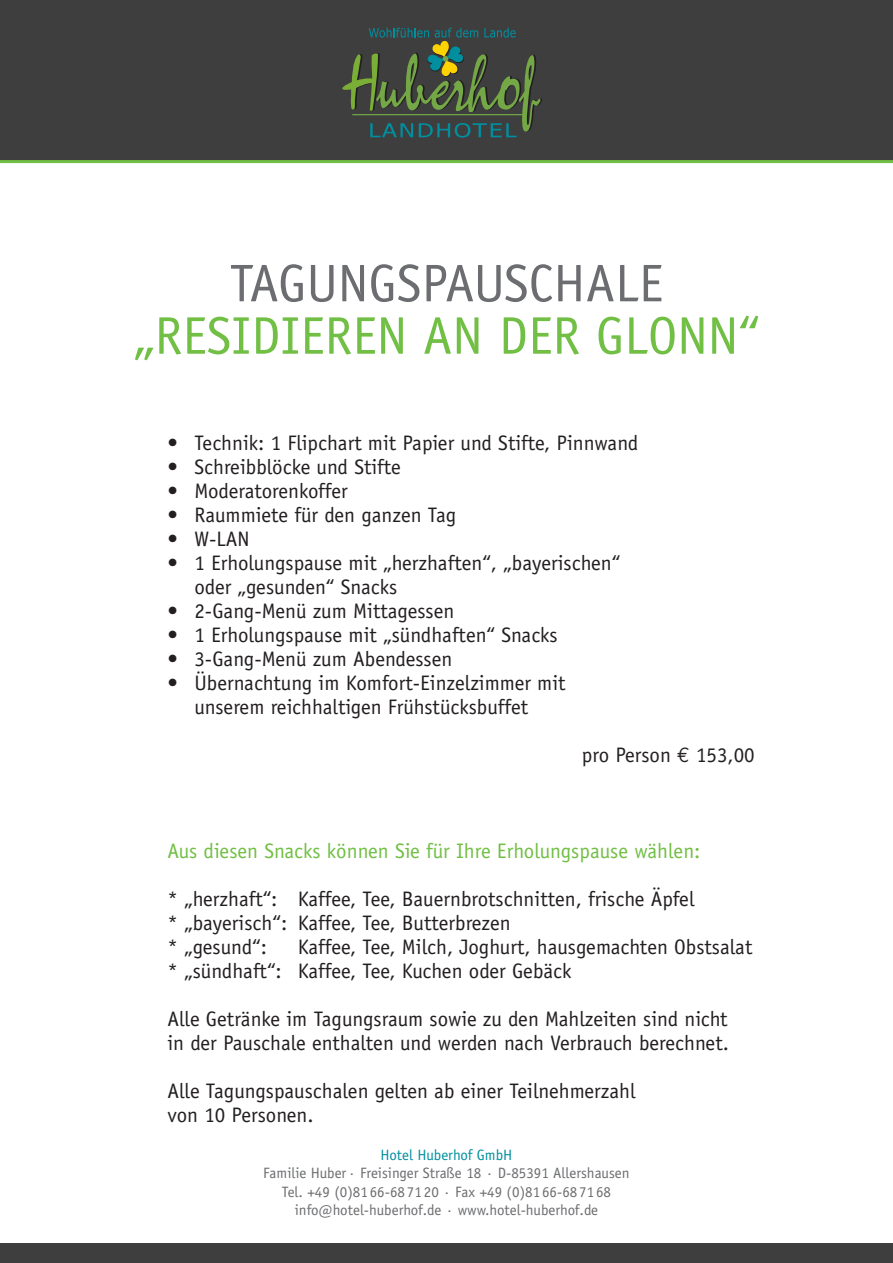
<style>
.page{position:relative;width:893px;height:1263px;background:#fff}
.page>*{position:absolute;margin:0;border:0;box-sizing:border-box;transform-origin:0 0}
.t1{font:53.1px "Officina Sans";color:#71bf44}
.t2{font:53.1px "Officina Sans";color:#6c6d70}
.t3{font:21px/24px "Officina Sans";color:#231f20}
.t4{font:21px "Officina Sans";color:#71bf44}
.t5{font:15px/18px "Officina Sans";color:#6c6d70;text-align:center}
.t6{font:15px "Officina Sans";color:#008f9e}
</style>
<div class="page">
<div style="left:0;top:0;width:893px;height:160px;background:#3e3e3f"></div>
<svg style="left:342px;top:28px;width:200px;height:110px"></svg>
<div style="left:0;top:1244px;width:893px;height:19px;background:#3e3e3f"></div>
<hr style="left:0;top:160px;width:893px;height:3px;background:#71bf44">
<h1 class="t2" style="left:230px;top:252px;width:435px">TAGUNGSPAUSCHALE</h1>
<h1 class="t1" style="left:133px;top:305px;width:628px">„RESIDIEREN AN DER GLONN“</h1>
<p class="t3" style="left:167px;top:430px;width:472px">• Technik: 1 Flipchart mit Papier und Stifte, Pinnwand</p>
<p class="t3" style="left:167px;top:454px;width:235px">• Schreibblöcke und Stifte</p>
<p class="t3" style="left:167px;top:478px;width:182px">• Moderatorenkoffer</p>
<p class="t3" style="left:167px;top:502px;width:290px">• Raummiete für den ganzen Tag</p>
<p class="t3" style="left:167px;top:526px;width:84px">• W-LAN</p>
<p class="t3" style="left:194px;top:550px;width:427px;text-indent:-27px">• 1 Erholungspause mit „herzhaften“, „bayerischen“ oder „gesunden“ Snacks</p>
<p class="t3" style="left:167px;top:598px;width:288px">• 2-Gang-Menü zum Mittagessen</p>
<p class="t3" style="left:167px;top:622px;width:392px">• 1 Erholungspause mit „sündhaften“ Snacks</p>
<p class="t3" style="left:167px;top:646px;width:286px">• 3-Gang-Menü zum Abendessen</p>
<p class="t3" style="left:167px;top:670px;width:400px;text-align:center">• Übernachtung im Komfort-Einzelzimmer mit unserem reichhaltigen Frühstücksbuffet</p>
<p class="t3" style="left:582px;top:742px;width:174px">pro Person 153,00</p>
<p class="t4" style="left:167px;top:838px;width:534px">Aus diesen Snacks können Sie für Ihre Erholungspause wählen:</p>
<p class="t3" style="left:167px;top:886px;width:528px">* „herzhaft“: Kaffee, Tee, Bauernbrotschnitten, frische Äpfel * „bayerisch“: Kaffee, Tee, Butterbrezen<br>* „gesund“:</p>
<p class="t3" style="left:167px;top:934px;width:586px;text-indent:130px">Kaffee, Tee, Milch, Joghurt, hausgemachten Obstsalat * „sündhaft“: Kaffee, Tee, Kuchen oder Gebäck</p>
<p class="t3" style="left:167px;top:1006px;width:563px">Alle Getränke im Tagungsraum sowie zu den Mahlzeiten sind nicht in der Pauschale enthalten und werden nach Verbrauch berechnet.</p>
<p class="t3" style="left:167px;top:1078px;width:469px">Alle Tagungspauschalen gelten ab einer Teilnehmerzahl von 10 Personen.</p>
<p class="t6" style="left:380px;top:1146px;width:133px">Hotel Huberhof GmbH</p>
<p class="t5" style="left:263px;top:1164px;width:368px">Familie Huber· Freisinger Straße 18 · D-85391 Allershausen<br>Tel. +49 (0)81 66-687120 · Fax +49 (0)8166-68 71 68 info@hotel-huberhof.de · www.hotel-huberhof.de</p>
</div>
